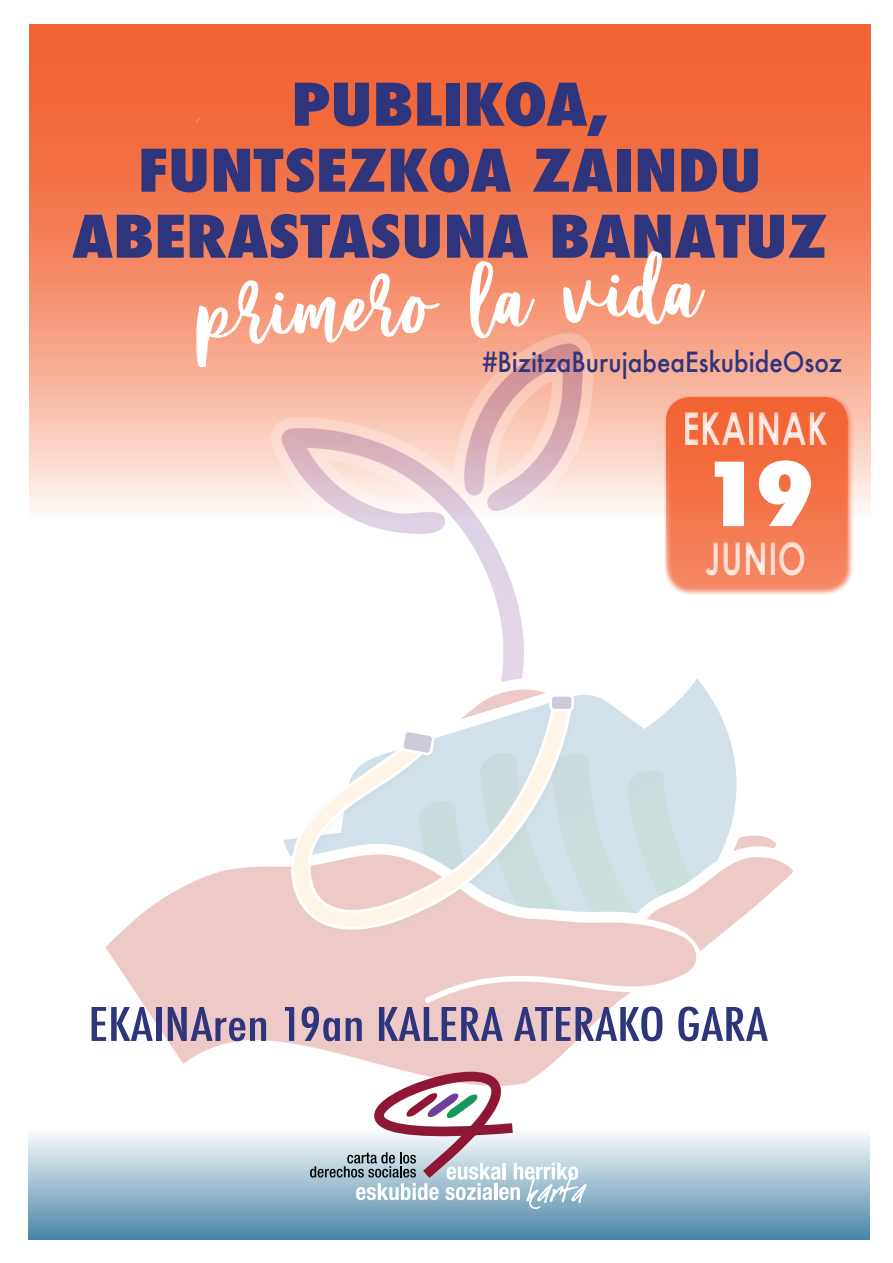
<style>
.page{position:relative;width:893px;height:1263px;background:#fff}
.page>*{position:absolute;margin:0;border:0;box-sizing:border-box;transform-origin:0 0}
.t1{font:90px "Serenity";color:#fff;scale:1.2 1}
.t2{font:800 condensed 85.5px "Futura";color:#fff;scale:1.2 1}
.t3{font:800 condensed 57px "Futura";color:#2e357c;scale:1.2 1}
.t4{font:700 45.6px "Century Gothic";color:#fff;scale:.75 1}
.t5{font:500 condensed 45px "Futura";color:#2e357c;scale:1.2 1}
.t6{font:500 27px "Futura";color:#2e357c;scale:.9 1}
</style>
<div class="page">
<svg style="left:29px;top:24px;width:842px;height:486px;background:#f27145"></svg>
<img style="left:58px;top:215px;width:759px;height:812px">
<div style="left:28px;top:1127px;width:842px;height:112px;background:linear-gradient(to bottom,#fefefe,#4c87a5)"></div>
<svg style="left:159px;top:966px;width:497px;height:222px"></svg>
<svg style="left:310px;top:1152px;width:106px;height:25px;background:#909fa5"></svg>
<svg style="left:356px;top:1183px;width:83px;height:17px"></svg>
<svg style="left:445px;top:1162px;width:142px;height:47px"></svg>
<svg style="left:196px;top:118px;width:4px;height:4px"></svg>
<div style="left:663px;top:393px;width:192px;height:204px;background:#f26434;opacity:.75"></div>
<div style="left:666px;top:397px;width:182px;height:193px;background:linear-gradient(to bottom,#f15d2c,#f48b67);border-radius:24px"></div>
<div style="left:671px;top:397px;width:203px;height:61px;background:#f26434"></div>
<div style="left:693px;top:527px;width:158px;height:61px;background:#f47f58"></div>
<p class="t3" style="left:291px;top:66px;width:265px">PUBLIKOA,</p>
<p class="t3" style="left:138px;top:132px;width:521px">FUNTSEZKOA ZAINDU</p>
<p class="t3" style="left:72px;top:198px;width:631px">ABERASTASUNA BANATUZ</p>
<p class="t1" style="left:194px;top:256px;width:423px;rotate:-3deg">primero la vida</p>
<p class="t6" style="left:482px;top:343px;width:401px">#BizitzaBurujabeaEskubideOsoz</p>
<p class="t4" style="left:682px;top:399px;width:196px">EKAINAK</p>
<p class="t2" style="left:699px;top:436px;width:99px">19</p>
<p class="t4" style="left:704px;top:529px;width:137px">JUNIO</p>
<p class="t5" style="left:88px;top:995px;width:568px">EKAINAren 19an KALERA ATERAKO GARA</p>
</div>
